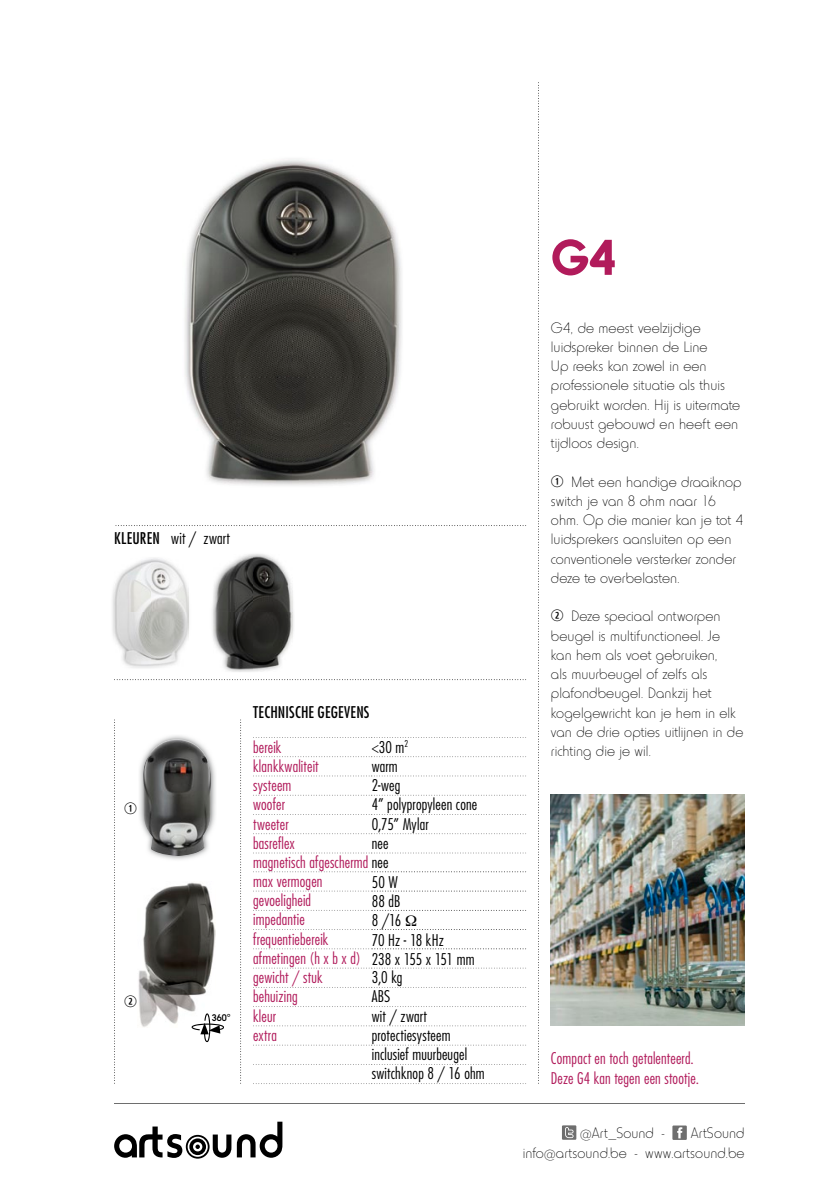
<style>
.page{position:relative;width:819px;height:1191px;background:#fff}
.page>*{position:absolute;margin:0;border:0;box-sizing:border-box;transform-origin:0 0}
.t1{font:700 52.5px "Horatio EF";color:#b11b5b}
.t2{font:300 15.75px/19.2px "Horatio EF";letter-spacing:.005em;color:#000}
.t3{font:300 condensed 15.75px/19.1px "Futura";letter-spacing:.01em;color:#b11b5b}
.t4{font:300 condensed 15.75px/19.2px "Futura";letter-spacing:.01em;color:#000}
.t5{font:condensed 15.75px "Futura";letter-spacing:.015em;color:#000}
.t6{font:500 10.15px "Horatio EF";color:#000}
.s1{color:#000}
</style>
<div class="page">
<svg style="left:538px;top:82px;width:1px;height:1001px"></svg>
<svg style="left:115px;top:525px;width:411px;height:1px"></svg>
<svg style="left:114px;top:679px;width:412px;height:1px"></svg>
<svg style="left:240px;top:719px;width:1px;height:364px"></svg>
<svg style="left:114px;top:719px;width:1px;height:364px"></svg>
<img style="left:185px;top:159px;width:217px;height:327px">
<img style="left:138px;top:882px;width:77px;height:145px">
<img style="left:139px;top:735px;width:77px;height:125px">
<img style="left:143px;top:739px;width:68px;height:117px">
<svg style="left:191px;top:1013px;width:33px;height:29px"></svg>
<img style="left:212px;top:554px;width:82px;height:118px">
<img style="left:214px;top:555px;width:78px;height:116px">
<img style="left:112px;top:558px;width:77px;height:110px">
<img style="left:114px;top:559px;width:74px;height:108px">
<hr style="left:114px;top:1103px;width:630px;height:1px;background:#6e6e6e">
<svg style="left:237px;top:1121px;width:45px;height:36px"></svg>
<svg style="left:114px;top:1126px;width:117px;height:32px"></svg>
<div style="left:562px;top:1125px;width:14px;height:14px;background:#6e6e6e"></div>
<svg style="left:565px;top:1127px;width:8px;height:11px"></svg>
<div style="left:672px;top:1125px;width:14px;height:15px;background:#6e6e6e"></div>
<svg style="left:677px;top:1127px;width:5px;height:11px"></svg>
<svg style="left:253px;top:814px;width:273px;height:1px"></svg>
<svg style="left:253px;top:833px;width:273px;height:1px"></svg>
<svg style="left:253px;top:852px;width:273px;height:1px"></svg>
<svg style="left:253px;top:967px;width:273px;height:1px"></svg>
<svg style="left:253px;top:987px;width:273px;height:1px"></svg>
<svg style="left:253px;top:1006px;width:273px;height:1px"></svg>
<svg style="left:253px;top:1025px;width:273px;height:1px"></svg>
<svg style="left:253px;top:871px;width:273px;height:1px"></svg>
<svg style="left:253px;top:890px;width:273px;height:1px"></svg>
<svg style="left:253px;top:948px;width:273px;height:1px"></svg>
<svg style="left:253px;top:756px;width:273px;height:1px"></svg>
<svg style="left:253px;top:1044px;width:273px;height:1px"></svg>
<svg style="left:253px;top:1064px;width:273px;height:1px"></svg>
<svg style="left:253px;top:775px;width:273px;height:1px"></svg>
<svg style="left:253px;top:794px;width:273px;height:1px"></svg>
<svg style="left:253px;top:737px;width:273px;height:1px"></svg>
<svg style="left:253px;top:1083px;width:273px;height:1px"></svg>
<img style="left:551px;top:794px;width:193px;height:232px">
<svg style="left:253px;top:910px;width:273px;height:20px"></svg>
<p class="t5" style="left:114px;top:529px;width:47px">KLEUREN</p>
<p class="t4" style="left:171px;top:528px;width:60px">wit / zwart</p>
<p class="t6" style="left:212px;top:1011px;width:20px">360°</p>
<p class="t5" style="left:253px;top:702px;width:118px">TECHNISCHE GEGEVENS</p>
<p class="t3" style="left:253px;top:737px;width:30px">bereik</p>
<p class="t4" style="left:372px;top:737px;width:38px">&lt;30 m<sup>2</sup></p>
<p class="t3" style="left:253px;top:756px;width:67px">klankkwaliteit</p>
<p class="t4" style="left:372px;top:756px;width:27px">warm</p>
<p class="t3" style="left:253px;top:775px;width:40px">systeem</p>
<p class="t4" style="left:372px;top:775px;width:30px">2-weg</p>
<p class="t3" style="left:253px;top:794px;width:33px">woofer</p>
<p class="t4" style="left:372px;top:794px;width:107px">4” polypropyleen cone</p>
<p class="t3" style="left:253px;top:814px;width:37px">tweeter</p>
<p class="t4" style="left:372px;top:814px;width:58px">0,75” Mylar</p>
<p class="t3" style="left:253px;top:833px;width:43px">basreflex</p>
<p class="t3" style="left:253px;top:833px;width:137px;text-align:justify;text-indent:119px"><span class="s1">nee </span>magnetisch afgeschermd <span class="s1">nee </span>max vermogen</p>
<p class="t4" style="left:372px;top:872px;width:28px">50 W</p>
<p class="t3" style="left:253px;top:890px;width:59px">gevoeligheid</p>
<p class="t4" style="left:372px;top:891px;width:30px">88 dB</p>
<p class="t3" style="left:253px;top:909px;width:53px">impedantie</p>
<p class="t4" style="left:372px;top:910px;width:31px">8 /16</p>
<p class="t3" style="left:253px;top:929px;width:77px">frequentiebereik</p>
<p class="t3" style="left:253px;top:930px;width:223px;text-indent:119px"><span class="s1">70 Hz - 18 kHz </span>afmetingen (h x b x d) <span class="s1">238 x 155 x 151 mm </span>gewicht / stuk</p>
<p class="t4" style="left:372px;top:967px;width:32px">3,0 kg</p>
<p class="t3" style="left:253px;top:986px;width:46px">behuizing</p>
<p class="t4" style="left:372px;top:986px;width:20px">ABS</p>
<p class="t3" style="left:253px;top:1006px;width:24px">kleur</p>
<p class="t4" style="left:372px;top:1006px;width:56px">wit / zwart</p>
<p class="t3" style="left:253px;top:1025px;width:25px">extra</p>
<p class="t4" style="left:372px;top:1025px;width:114px">protectiesysteem inclusief muurbeugel switchknop 8 / 16 ohm</p>
<h1 class="t1" style="left:551px;top:228px;width:67px">G4</h1>
<p class="t2" style="left:551px;top:318px;width:191px">G4, de meest veelzijdige luidspreker binnen de Line<br>Up reeks kan zowel in een professionele situatie als thuis gebruikt worden. Hij is uitermate robuust gebouwd en heeft een tijdloos design.</p>
<p class="t2" style="left:551px;top:472px;width:194px;text-indent:20px">Met een handige draaiknop switch je van 8 ohm naar 16 ohm. Op die manier kan je tot 4 luidsprekers aansluiten op een conventionele versterker zonder deze te overbelasten.</p>
<p class="t2" style="left:551px;top:607px;width:194px;text-indent:20px">Deze speciaal ontworpen beugel is multifunctioneel. Je kan hem als voet gebruiken,<br>als muurbeugel of zelfs als plafondbeugel. Dankzij het kogelgewricht kan je hem in elk van de drie opties uitlijnen in de richting die je wil.</p>
<p class="t3" style="left:551px;top:1048px;width:149px">Compact en toch getalenteerd.<br>Deze G4 kan tegen een stootje.</p>
<p class="t2" style="left:522px;top:1123px;width:223px;line-height:19.9px;text-align:right">ArtSound<br>info@artsound.be - www.artsound.be</p>
<p class="t2" style="left:580px;top:1123px;width:86px">@Art_Sound -</p>
</div>
